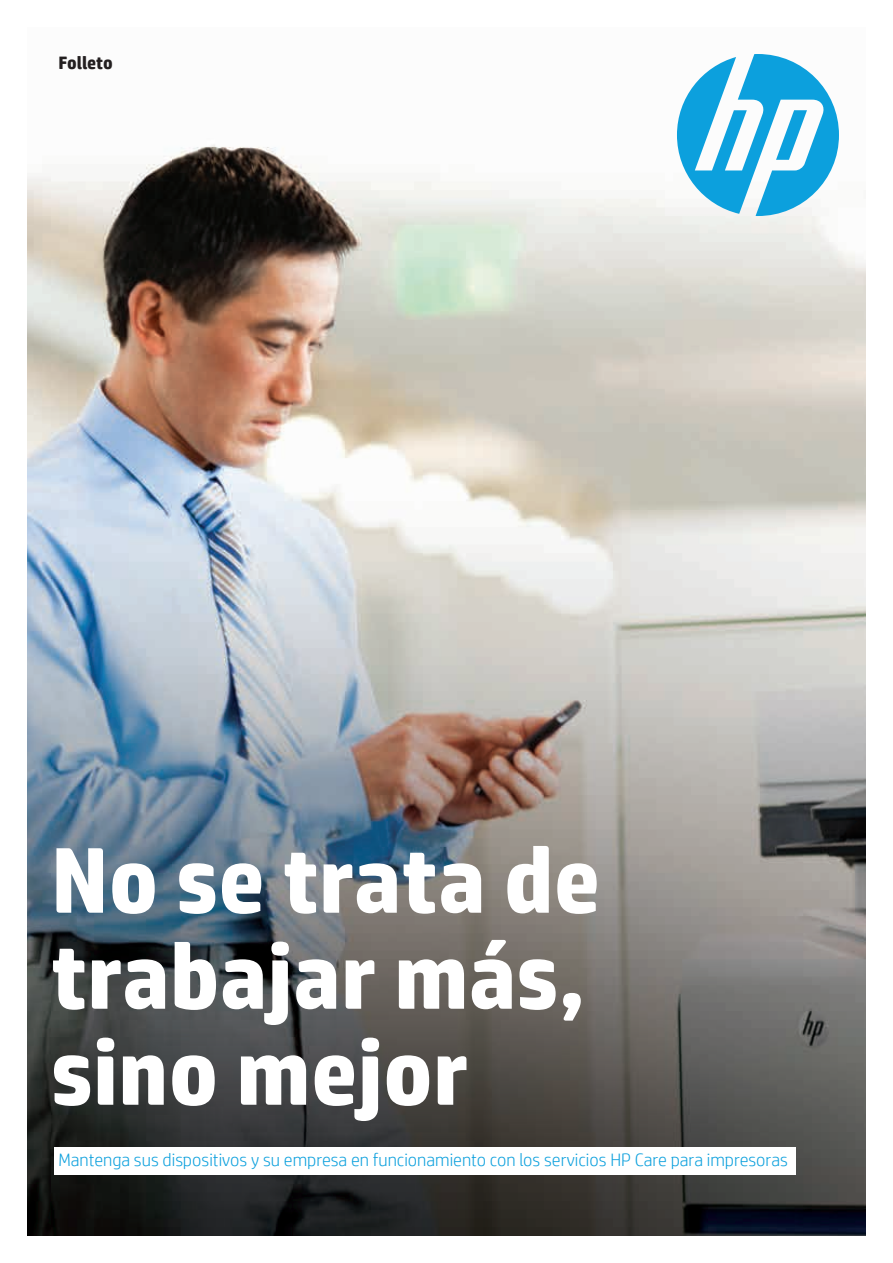
<style>
.page{position:relative;width:893px;height:1263px;background:#fff}
.page>*{position:absolute;margin:0;border:0;box-sizing:border-box;transform-origin:0 0}
.Cover_headline_62_64{font:700 93px/96px "HP Simplified";color:#fff}
.Cover_subhead_14_16{font:300 18px "HP Simplified";color:#0ca0dd}
.Document_type_12_14{font:700 18px "HP Simplified";letter-spacing:-.01em;color:#231f20}
</style>
<div class="page">
<img style="left:27px;top:144px;width:839px;height:1092px">
<svg style="left:677px;top:54px;width:162px;height:162px"></svg>
<div style="left:54px;top:1147px;width:741px;height:28px;background:#fff"></div>
<p class="Document_type_12_14" style="left:58px;top:51px;width:56px">Folleto</p>
<p class="Cover_headline_62_64" style="left:51px;top:833px;width:551px">No se trata de trabajar más, sino mejor</p>
<p class="Cover_subhead_14_16" style="left:58px;top:1148px;width:731px">Mantenga sus dispositivos y su empresa en funcionamiento con los servicios HP Care para impresoras</p>
</div>
